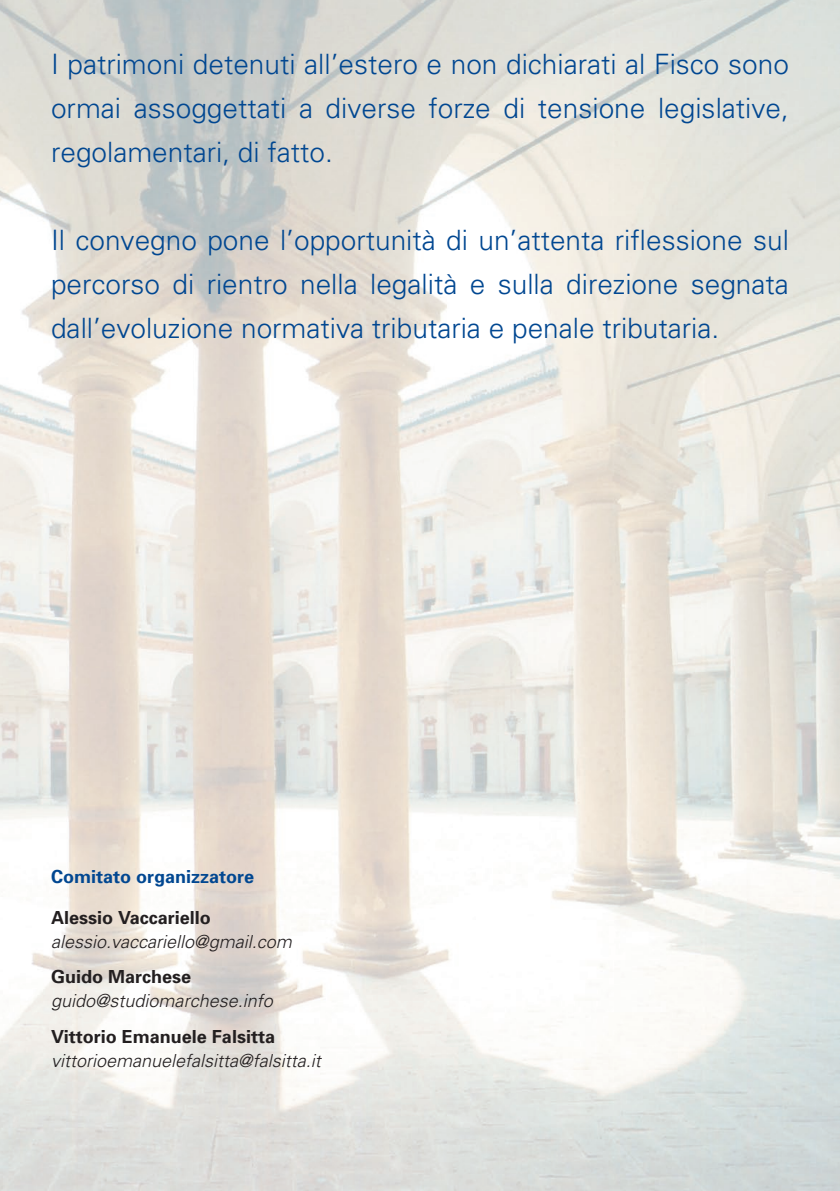
<style>
.page{position:relative;width:840px;height:1191px;background:#fff}
.page>*{position:absolute;margin:0;border:0;box-sizing:border-box;transform-origin:0 0}
.t1{font:300 28px/44px "Univers";color:#014791;text-align:justify}
.t2{font:italic 300 18px "Univers";color:#231f20}
.t3{font:700 18px "Univers";color:#231f20}
.t4{font:700 18px "Univers";color:#014791}
</style>
<div class="page">
<img style="left:0;top:0;width:839px;height:1191px">
<p class="t1" style="left:51px;top:41px;width:739px">I patrimoni detenuti all’estero e non dichiarati al Fisco sono ormai assoggettati a diverse forze di tensione legislative, regolamentari, di fatto.</p>
<p class="t1" style="left:51px;top:217px;width:739px">Il convegno pone l’opportunità di un’attenta riflessione sul percorso di rientro nella legalità e sulla direzione segnata dall’evoluzione normativa tributaria e penale tributaria.</p>
<p class="t4" style="left:51px;top:865px;width:205px">Comitato organizzatore</p>
<p class="t3" style="left:51px;top:906px;width:161px">Alessio Vaccariello</p>
<p class="t2" style="left:51px;top:930px;width:242px">alessio.vaccariello@gmail.com</p>
<p class="t3" style="left:51px;top:965px;width:142px">Guido Marchese</p>
<p class="t2" style="left:51px;top:990px;width:223px">guido@studiomarchese.info</p>
<p class="t3" style="left:51px;top:1024px;width:225px">Vittorio Emanuele Falsitta</p>
<p class="t2" style="left:51px;top:1049px;width:271px">vittorioemanuelefalsitta@falsitta.it</p>
</div>
